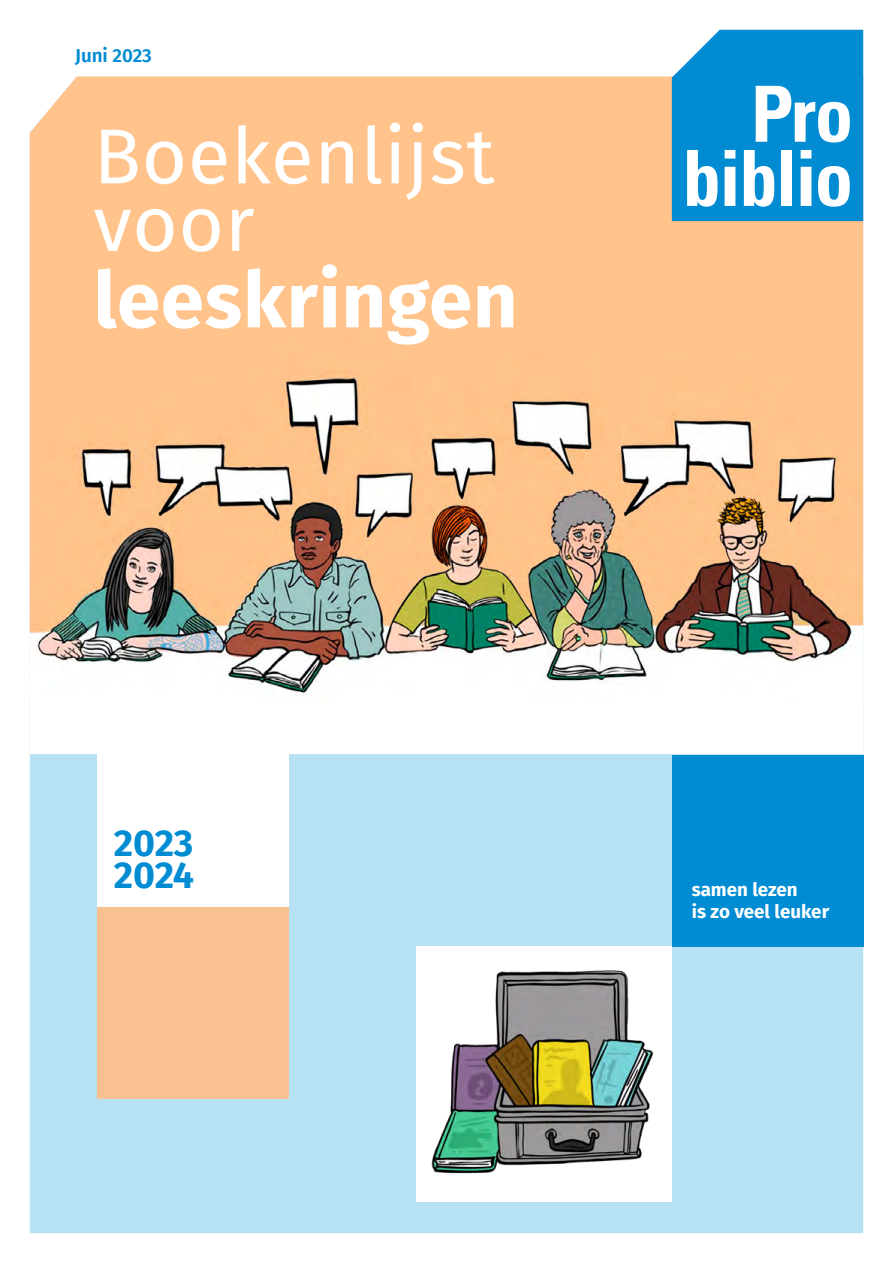
<style>
.page{position:relative;width:893px;height:1263px;background:#fff}
.page>*{position:absolute;margin:0;border:0;box-sizing:border-box;transform-origin:0 0}
.t1{font:77.85px/67.5px "Fira Sans";letter-spacing:.01em;color:#fff}
.t2{font:700 77.85px "Fira Sans";letter-spacing:.01em;color:#fff}
.t3{font:700 37.5px "Fira Sans";letter-spacing:-.01em;color:#008cd3}
.t4{font:700 18.75px/22.5px "Fira Sans";color:#fff}
.t5{font:600 18.75px "Fira Sans";color:#008cd3}
</style>
<div class="page">
<div style="left:30px;top:754px;width:833px;height:479px;background:#b7e2f4"></div>
<img style="left:30px;top:77px;width:833px;height:619px">
<div style="left:672px;top:755px;width:191px;height:191px;background:#008cd3"></div>
<div style="left:98px;top:716px;width:191px;height:191px;background:#fff"></div>
<svg style="left:672px;top:30px;width:191px;height:191px"></svg>
<img style="left:417px;top:946px;width:255px;height:255px">
<div style="left:98px;top:907px;width:191px;height:191px;background:#f9c090"></div>
<p class="t5" style="left:75px;top:40px;width:78px">Juni 2023</p>
<p class="t1" style="left:94px;top:120px;width:403px">Boekenlijst voor</p>
<p class="t2" style="left:94px;top:235px;width:426px">leeskringen</p>
<p class="t3" style="left:114px;top:812px;width:81px">2023</p>
<p class="t3" style="left:114px;top:843px;width:82px">2024</p>
<p class="t4" style="left:692px;top:876px;width:139px">samen lezen<br>is zo veel leuker</p>
</div>
